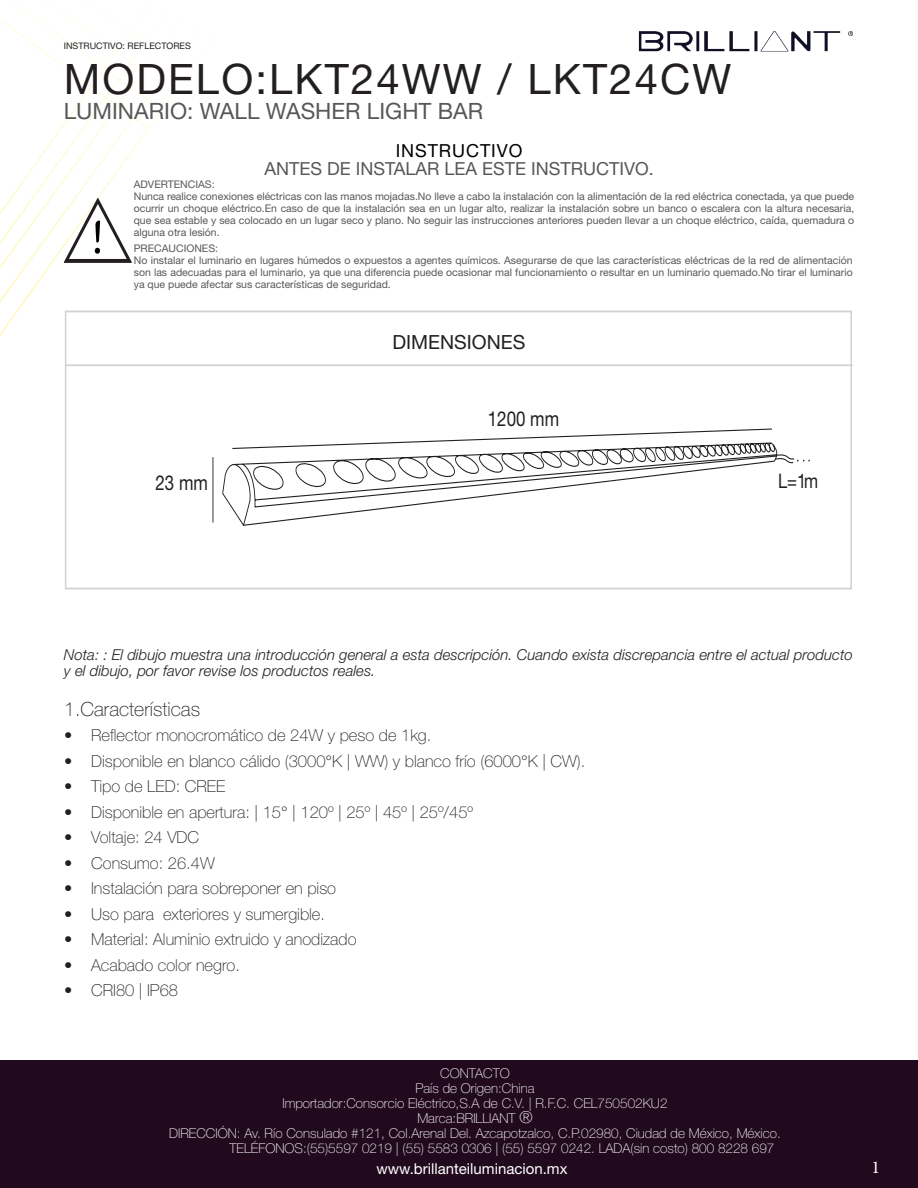
<style>
.page{position:relative;width:918px;height:1188px;background:#fff}
.page>*{position:absolute;margin:0;border:0;box-sizing:border-box;transform-origin:0 0}
.t1{font:42px "Helvetica Neue LT Std";letter-spacing:.05em;color:#231f20}
.t2{font:22.5px "Helvetica Neue LT Std";color:#57585a}
.t3{font:20.55px "Helvetica Neue LT Std";color:#231f20;scale:.82 1}
.t4{font:19.95px "Helvetica Neue LT Std";color:#231f20;scale:.82 1}
.t5{font:100 19.5px "Helvetica Neue LT Std";color:#231f20}
.t6{font:19.5px "Helvetica Neue LT Std";color:#231f20}
.t7{font:18px "Helvetica Neue LT Std";color:#57585a}
.t8{font:18px "Helvetica Neue LT Std";letter-spacing:.05em;color:#000}
.t9{font:18px "Minion Pro";color:#fff}
.t10{font:100 16.5px "Helvetica Neue LT Std";color:#231f20}
.t11{font:italic 300 15px/16.5px "Helvetica Neue LT Std";color:#231f20}
.t12{font:15px "Helvetica Neue LT Std";color:#fff}
.t13{font:100 13.5px "Helvetica Neue LT Std";color:#fff}
.t14{font:10.5px/12px "Helvetica Neue LT Std";color:#57585a;text-align:justify}
.t15{font:9px "Helvetica Neue LT Std";color:#231f20}
.s1{font-size:16.5px}
</style>
<div class="page">
<div style="left:0;top:1060px;width:918px;height:128px;background:#220a1e"></div>
<img style="left:638px;top:31px;width:215px;height:21px">
<svg style="left:0;top:45px;width:228px;height:274px"></svg>
<svg style="left:0;top:0;width:161px;height:263px"></svg>
<hr style="left:65px;top:364px;width:788px;height:2px;background:#d1d2d4">
<svg style="left:232px;top:429px;width:546px;height:97px"></svg>
<svg style="left:213px;top:454px;width:597px;height:69px"></svg>
<div style="left:65px;top:311px;width:787px;height:278px;border:2px solid #d1d2d4"></div>
<p class="t15" style="left:64px;top:41px;width:129px">INSTRUCTIVO: REFLECTORES</p>
<h1 class="t1" style="left:64px;top:54px;width:669px">MODELO:LKT24WW / LKT24CW</h1>
<h2 class="t2" style="left:64px;top:98px;width:421px">LUMINARIO: WALL WASHER LIGHT BAR</h2>
<p class="t8" style="left:396px;top:140px;width:128px">INSTRUCTIVO</p>
<p class="t7" style="left:264px;top:158px;width:391px">ANTES DE INSTALAR LEA ESTE INSTRUCTIVO.</p>
<p class="t14" style="left:134px;top:178px;width:82px">ADVERTENCIAS:</p>
<p class="t14" style="left:134px;top:190px;width:722px">Nunca realice conexiones eléctricas con las manos mojadas.No lleve a cabo la instalación con la alimentación de la red eléctrica conectada, ya que puede ocurrir un choque eléctrico.En caso de que la instalación sea en un lugar alto, realizar la instalación sobre un banco o escalera con la altura necesaria, que sea estable y sea colocado en un lugar seco y plano. No seguir las instrucciones anteriores pueden llevar a un choque eléctrico, caída, quemadura o alguna otra lesión.</p>
<p class="t14" style="left:134px;top:243px;width:86px">PRECAUCIONES:</p>
<p class="t14" style="left:134px;top:255px;width:721px">No instalar el luminario en lugares húmedos o expuestos a agentes químicos. Asegurarse de que las características eléctricas de la red de alimentación son las adecuadas para el luminario, ya que una diferencia puede ocasionar mal funcionamiento o resultar en un luminario quemado.No tirar el luminario ya que puede afectar sus características de seguridad.</p>
<p class="t6" style="left:393px;top:330px;width:134px">DIMENSIONES</p>
<p class="t3" style="left:488px;top:407px;width:88px">1200 mm</p>
<p class="t3" style="left:155px;top:470px;width:65px">23 mm</p>
<p class="t4" style="left:778px;top:469px;width:50px">L=1 m</p>
<p class="t11" style="left:64px;top:646px;width:790px">Nota: : El dibujo muestra una introducción general a esta descripción. Cuando exista discrepancia entre el actual producto y el dibujo, por favor revise los productos reales.</p>
<p class="t5" style="left:64px;top:698px;width:137px">1.Características</p>
<p class="t10" style="left:64px;top:726px;width:369px">• Reflector monocromático de 24W y peso de 1kg.</p>
<p class="t10" style="left:64px;top:752px;width:523px">• Disponible en blanco cálido (3000°K | WW) y blanco frío (6000°K | CW).</p>
<p class="t10" style="left:64px;top:777px;width:163px">• Tipo de LED: CREE</p>
<p class="t10" style="left:64px;top:803px;width:410px">• Disponible en apertura: | 15° | 120º | 25º | 45º | 25º/45º</p>
<p class="t10" style="left:64px;top:828px;width:136px">• Voltaje: 24 VDC</p>
<p class="t10" style="left:64px;top:854px;width:152px">• Consumo: 26.4W</p>
<p class="t10" style="left:64px;top:879px;width:273px">• Instalación para sobreponer en piso</p>
<p class="t10" style="left:64px;top:905px;width:262px">• Uso para exteriores y sumergible.</p>
<p class="t10" style="left:64px;top:930px;width:294px">• Material: Aluminio extruido y anodizado</p>
<p class="t10" style="left:64px;top:956px;width:177px">• Acabado color negro.</p>
<p class="t10" style="left:64px;top:981px;width:115px">• CRI80 | IP68</p>
<p class="t13" style="left:440px;top:1066px;width:71px">CONTACTO</p>
<p class="t13" style="left:415px;top:1081px;width:121px">País de Origen:China</p>
<p class="t13" style="left:282px;top:1096px;width:387px">Importador:Consorcio Eléctrico,S.A de C.V. | R.F.C. CEL750502KU2</p>
<p class="t13" style="left:417px;top:1111px;width:117px">Marca:BRILLIANT <span class="s1">®</span></p>
<p class="t13" style="left:169px;top:1126px;width:613px">DIRECCIÓN: Av. Río Consulado #121, Col.Arenal Del. Azcapotzalco, C.P.02980, Ciudad de México, México.</p>
<p class="t13" style="left:230px;top:1141px;width:546px">TELÉFONOS:(55)5597 0219 | (55) 5583 0306 | (55) 5597 0242. LADA(sin costo) 800 8228 697</p>
<h3 class="t12" style="left:376px;top:1160px;width:193px">www.brillanteiluminacion.mx</h3>
<h3 class="t9" style="left:871px;top:1155px;width:10px">1</h3>
</div>
